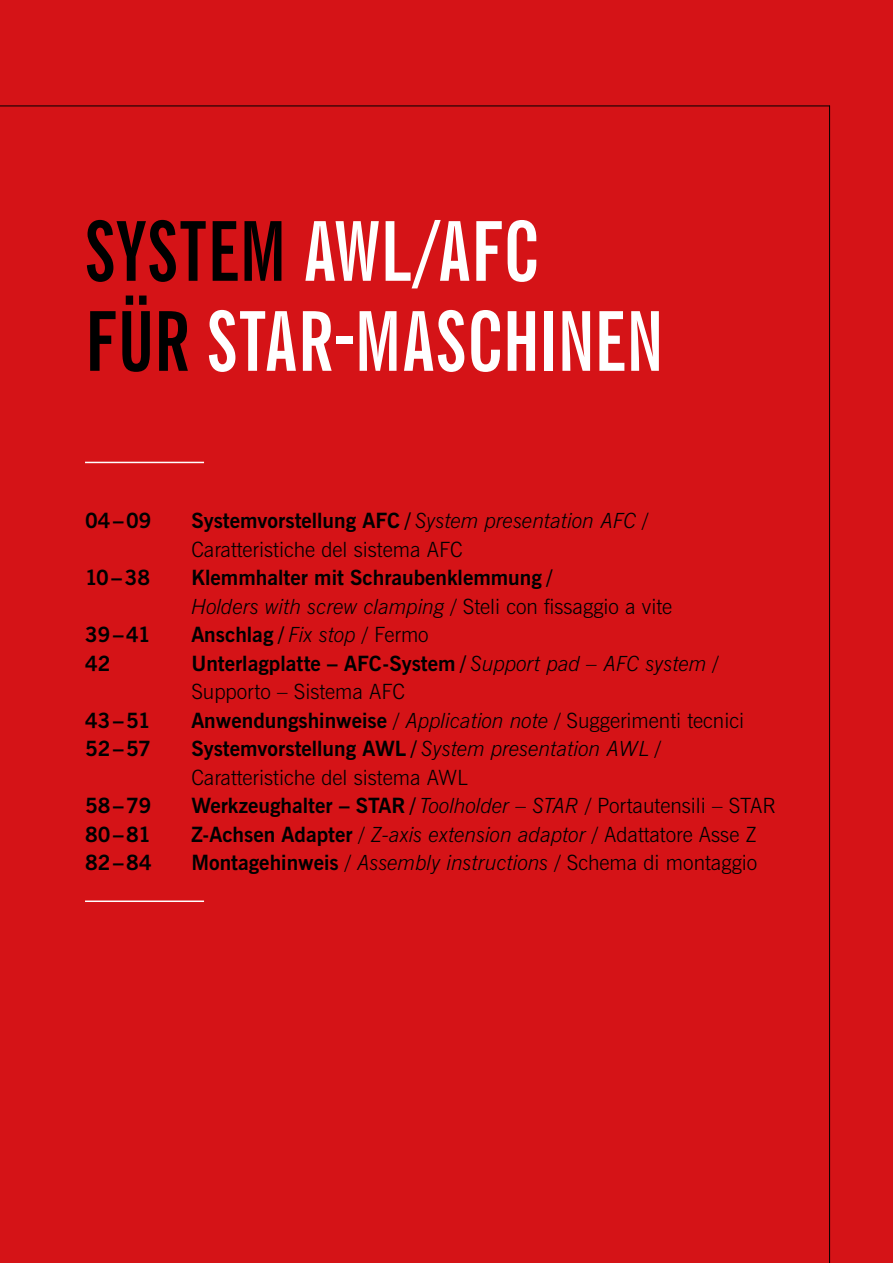
<style>
.page{position:relative;width:893px;height:1263px;background:#d51317}
.page>*{position:absolute;margin:0;border:0;box-sizing:border-box;transform-origin:0 0}
.t1{font:700 82.5px/90px "News Gothic Extra Cond";letter-spacing:.015em;color:#fff}
.t2{font:700 21px/28.5px "News Gothic";color:#000}
.t3{font:italic 300 21px "News Gothic";color:#000}
.t4{font:300 21px "News Gothic L";color:#000}
.s1{color:#000}
.s2{font-weight:700;font-style:normal}
.s3{font-weight:700;font-style:normal;font-stretch:condensed}
.s4{font-stretch:condensed}
.s5{font-weight:300;font-style:italic}
.s6{font-family:"News Gothic L";font-weight:300}
.s7{font-family:"News Gothic";font-weight:700}
.s8{font-family:"News Gothic";font-style:italic}
.s9{font-family:"News Gothic L";font-style:normal}
</style>
<div class="page">
<hr style="left:0;top:106px;width:830px;height:1px;background:#000">
<hr style="left:829px;top:106px;width:1px;height:1157px;background:#000">
<hr style="left:85px;top:462px;width:119px;height:1px;background:#fff">
<hr style="left:85px;top:900px;width:119px;height:2px;background:#fff">
<h1 class="t1" style="left:85px;top:205px;width:580px"><span class="s1">SYSTEM</span> AWL/AFC<br><span class="s1">FÜR</span> STAR-MASCHINEN</h1>
<p class="t2" style="left:85px;top:507px;width:68px">04–09</p>
<p class="t3" style="left:191px;top:508px;width:458px"><span class="s2">Systemvorstellung AFC</span> <span class="s3">/</span> System presentation AFC /</p>
<p class="t4" style="left:191px;top:536px;width:273px">Caratteristiche del sistema AFC</p>
<p class="t2" style="left:85px;top:564px;width:67px">10–38</p>
<p class="t2" style="left:191px;top:564px;width:482px">Klemmhalter mit Schraubenklemmung <span class="s4">/<br></span><span class="s5">Holders with screw clamping /</span> <span class="s6">Steli con fissaggio a vite</span></p>
<p class="t2" style="left:85px;top:621px;width:67px">39–41</p>
<p class="t2" style="left:191px;top:621px;width:239px">Anschlag <span class="s4">/</span> <span class="s5">Fix stop /</span> <span class="s6">Fermo</span></p>
<p class="t2" style="left:85px;top:650px;width:27px">42</p>
<p class="t2" style="left:191px;top:650px;width:529px">Unterlagplatte – AFC-System <span class="s4">/</span> <span class="s5">Support pad – AFC system /</span></p>
<p class="t4" style="left:191px;top:679px;width:215px">Supporto – Sistema AFC</p>
<p class="t2" style="left:85px;top:707px;width:67px">43–51</p>
<p class="t4" style="left:191px;top:707px;width:554px"><span class="s7">Anwendungshinweise</span> <span class="s8">/ Application note /</span> Suggerimenti tecnici</p>
<p class="t2" style="left:85px;top:735px;width:67px">52–57</p>
<p class="t3" style="left:191px;top:736px;width:471px"><span class="s2">Systemvorstellung AWL</span> <span class="s3">/</span> System presentation AWL /</p>
<p class="t4" style="left:191px;top:764px;width:278px">Caratteristiche del sistema AWL</p>
<p class="t2" style="left:85px;top:792px;width:68px">58–79</p>
<p class="t2" style="left:191px;top:792px;width:586px">Werkzeughalter – STAR <span class="s4">/</span> <span class="s5">Toolholder – STAR /</span> <span class="s6">Portautensili – STAR</span></p>
<p class="t2" style="left:85px;top:821px;width:68px">80–81</p>
<p class="t3" style="left:191px;top:821px;width:567px"><span class="s2">Z-Achsen Adapter</span> / Z-axis extension adaptor / <span class="s9">Adattatore Asse Z</span></p>
<p class="t2" style="left:85px;top:849px;width:68px">82–84</p>
<p class="t3" style="left:191px;top:849px;width:567px"><span class="s2">Montagehinweis</span> / Assembly instructions / <span class="s9">Schema di montaggio</span></p>
</div>
